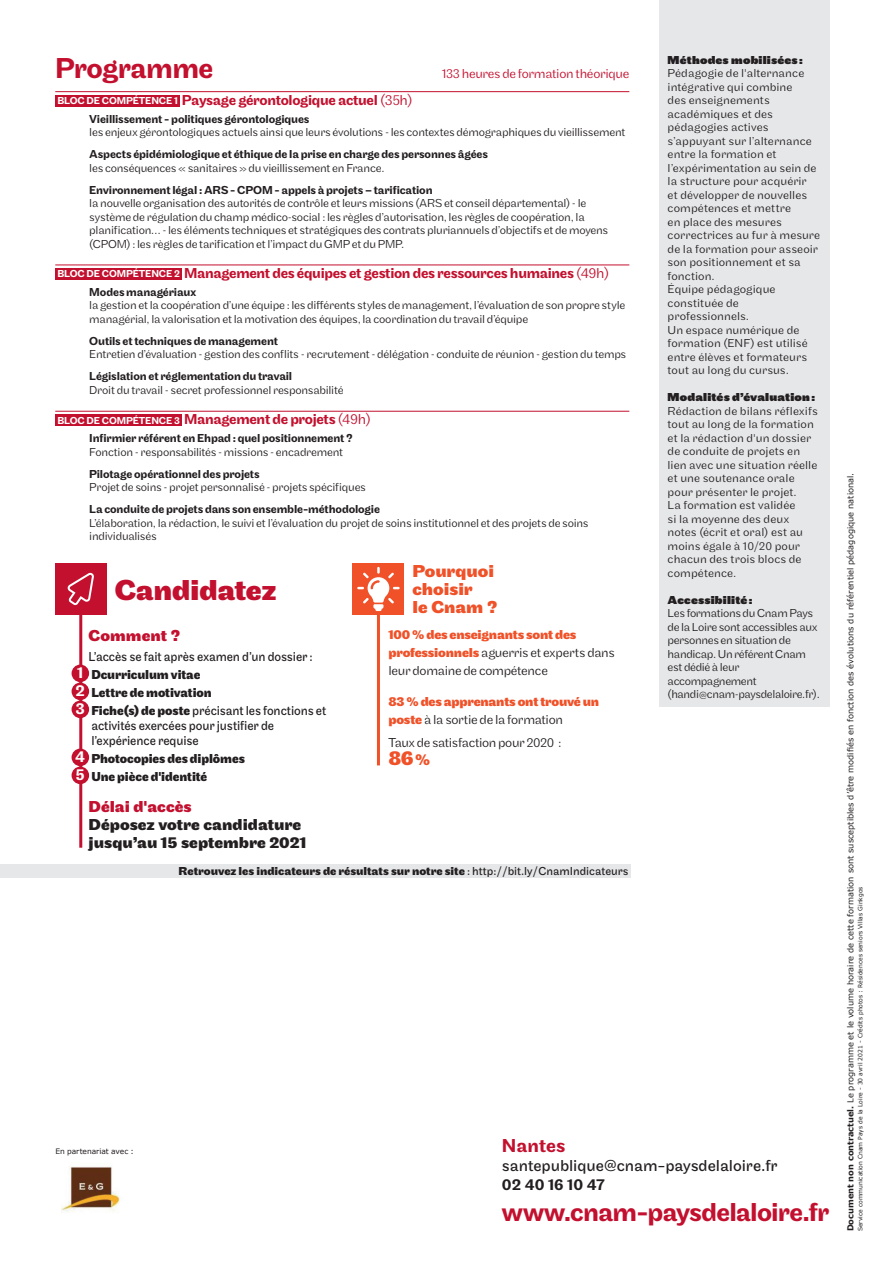
<style>
.page{position:relative;width:893px;height:1263px;background:#fff}
.page>*{position:absolute;margin:0;border:0;box-sizing:border-box;transform-origin:0 0}
.t1{font:700 30px "Maple";letter-spacing:-.01em;color:#c3102f}
.t2{font:500 30px "Maple";letter-spacing:-.025em;color:#c3102e}
.t3{font:500 27px "Maple";letter-spacing:-.03em;color:#c3102e}
.t4{font:700 21px "Maple";color:#f05128}
.t5{font:500 19.5px "Maple";color:#c3102e}
.t6{font:700 18px/18px "Maple";color:#f05128}
.t7{font:700 16.5px/18px "Maple";color:#231f20}
.t8{font:16.5px "Maple";letter-spacing:-.005em;color:#231f20}
.t9{font:700 16.5px "Maple";letter-spacing:.005em;color:#c3102f}
.t10{font:500 16.5px "Maple";color:#231f20}
.t11{font:500 15px "Maple";letter-spacing:-.025em;color:#c3102e}
.t12{font:13.5px/18px "Maple";letter-spacing:-.01em;color:#231f20;scale:.93 1}
.t13{font:300 13.5px/18px "Maple";letter-spacing:-.025em;color:#231f20}
.t14{font:700 13.5px/18px "Maple";letter-spacing:-.015em;color:#f05128}
.t15{font:700 13.5px/18px "Maple";letter-spacing:-.005em;color:#231f20;scale:.93 1}
.t16{font:300 13.5px "Maple";letter-spacing:-.025em;color:#c3102e}
.t17{font:300 12px/13.5px "Maple";letter-spacing:-.015em;color:#231f20}
.t18{font:300 12px/13.5px "Maple";letter-spacing:.01em;color:#231f20}
.t19{font:500 12px "Maple";letter-spacing:-.015em;color:#231f20}
.t20{font:300 12px/13.5px "Maple";letter-spacing:.005em;color:#231f20}
.t21{font:700 12px "Maple";letter-spacing:-.005em;color:#231f20}
.t22{font:900 12px "Maple";letter-spacing:.015em;color:#231f20}
.t23{font:8.25px "Verdana";color:#231f20}
.t24{font:7.5px "Verdana";letter-spacing:-.005em;color:#231f20}
.t25{font:6px "Verdana";color:#231f20}
.s1{font-size:10.5px;color:#fff}
.s2{font-weight:300}
.s3{font-weight:500;font-size:16.5px;color:#fff}
.s4{font-weight:700}
.s5{font-weight:700;color:#f05128}
.s6{font-weight:300;color:#231f20}
.s7{font-size:16.5px}
.s8{font-weight:400}
</style>
<div class="page">
<hr style="left:55px;top:91px;width:574px;height:1px;background:#c3102e">
<hr style="left:55px;top:265px;width:574px;height:1px;background:#c3102e">
<hr style="left:55px;top:411px;width:574px;height:1px;background:#c3102e">
<div style="left:55px;top:95px;width:125px;height:11px;background:#c3102e"></div>
<div style="left:55px;top:268px;width:127px;height:12px;background:#c3102e"></div>
<div style="left:55px;top:415px;width:127px;height:11px;background:#c3102e"></div>
<div style="left:659px;top:0;width:170px;height:707px;background:#e6e7e9"></div>
<div style="left:55px;top:563px;width:51px;height:51px;background:#c3102e"></div>
<svg style="left:68px;top:573px;width:26px;height:32px"></svg>
<hr style="left:79px;top:607px;width:3px;height:241px;background:#c3102f">
<hr style="left:377px;top:607px;width:3px;height:158px;background:#f05128">
<div style="left:353px;top:563px;width:51px;height:51px;background:#f05128"></div>
<svg style="left:357px;top:567px;width:43px;height:44px"></svg>
<div style="left:0;top:864px;width:630px;height:13px;background:#e6e7e9"></div>
<div style="left:72px;top:664px;width:17px;height:18px;background:#c3102e;border-radius:50%"></div>
<div style="left:72px;top:682px;width:17px;height:18px;background:#c3102e;border-radius:50%"></div>
<div style="left:72px;top:700px;width:17px;height:18px;background:#c3102e;border-radius:50%"></div>
<div style="left:72px;top:748px;width:17px;height:18px;background:#c3102e;border-radius:50%"></div>
<div style="left:72px;top:766px;width:17px;height:18px;background:#c3102e;border-radius:50%"></div>
<img style="left:62px;top:1166px;width:58px;height:47px">
<h1 class="t2" style="left:55px;top:51px;width:160px">Programme</h1>
<p class="t16" style="left:442px;top:66px;width:189px">133 heures de formation théorique</p>
<p class="t11" style="left:57px;top:91px;width:357px"><span class="s1">BLOC DE COMPÉTENCE 1</span> Paysage gérontologique actuel <span class="s2">(35h)</span></p>
<p class="t19" style="left:89px;top:112px;width:222px">Vieillissement - politiques gérontologiques</p>
<p class="t17" style="left:89px;top:125px;width:538px">les enjeux gérontologiques actuels ainsi que leurs évolutions - les contextes démographiques du vieillissement</p>
<p class="t19" style="left:89px;top:147px;width:400px">Aspects épidémiologique et éthique de la prise en charge des personnes âgées</p>
<p class="t17" style="left:89px;top:161px;width:297px">les conséquences « sanitaires » du vieillissement en France.</p>
<p class="t19" style="left:89px;top:183px;width:345px">Environnement légal : ARS - CPOM - appels à projets – tarification</p>
<p class="t17" style="left:89px;top:196px;width:520px">la nouvelle organisation des autorités de contrôle et leurs missions (ARS et conseil départemental) - le système de régulation du champ médico-social : les règles d’autorisation, les règles de coopération, la planification… - les éléments techniques et stratégiques des contrats pluriannuels d’objectifs et de moyens (CPOM) : les règles de tarification et l’impact du GMP et du PMP.</p>
<p class="t11" style="left:57px;top:264px;width:553px"><span class="s1">BLOC DE COMPÉTENCE 2</span> Management des équipes et gestion des ressources humaines <span class="s2">(49h)</span></p>
<p class="t19" style="left:89px;top:285px;width:109px">Modes managériaux</p>
<p class="t17" style="left:89px;top:299px;width:537px">la gestion et la coopération d’une équipe : les différents styles de management, l’évaluation de son propre style managérial, la valorisation et la motivation des équipes, la coordination du travail d’équipe</p>
<p class="t19" style="left:89px;top:334px;width:190px">Outils et techniques de management</p>
<p class="t17" style="left:89px;top:348px;width:538px">Entretien d’évaluation - gestion des conflits - recrutement - délégation - conduite de réunion - gestion du temps</p>
<p class="t19" style="left:89px;top:369px;width:204px">Législation et réglementation du travail</p>
<p class="t17" style="left:89px;top:383px;width:256px">Droit du travail - secret professionnel responsabilité</p>
<p class="t11" style="left:57px;top:411px;width:315px"><span class="s1">BLOC DE COMPÉTENCE 3</span> Management de projets <span class="s2">(49h)</span></p>
<p class="t19" style="left:89px;top:431px;width:265px">Infirmier référent en Ehpad : quel positionnement ?</p>
<p class="t17" style="left:89px;top:445px;width:256px">Fonction - responsabilités - missions - encadrement</p>
<p class="t19" style="left:89px;top:467px;width:172px">Pilotage opérationnel des projets</p>
<p class="t17" style="left:89px;top:480px;width:278px">Projet de soins - projet personnalisé - projets spécifiques</p>
<p class="t19" style="left:89px;top:502px;width:292px">La conduite de projets dans son ensemble-méthodologie</p>
<p class="t17" style="left:89px;top:516px;width:501px">L’élaboration, la rédaction, le suivi et l’évaluation du projet de soins institutionnel et des projets de soins individualisés</p>
<h1 class="t1" style="left:115px;top:572px;width:163px">Candidatez</h1>
<h3 class="t9" style="left:89px;top:626px;width:93px">Comment ?</h3>
<p class="t12" style="left:75px;top:648px;width:271px;text-indent:13px">L’accès se fait après examen d’un dossier :<br><span class="s3">1</span> <span class="s4">Dcurriculum vitae<br></span><span class="s3">2</span> <span class="s4">Lettre de motivation<br></span><span class="s3">3</span> <span class="s4">Fiche(s) de poste</span> précisant les fonctions et</p>
<p class="t12" style="left:91px;top:718px;width:198px;line-height:15px">activités exercées pour justifier de l’expérience requise</p>
<p class="t15" style="left:75px;top:750px;width:184px"><span class="s3">4</span> Photocopies des diplômes<br><span class="s3">5</span> Une pièce d'identité</p>
<h3 class="t9" style="left:89px;top:796px;width:105px">Délai d'accès</h3>
<h3 class="t7" style="left:89px;top:816px;width:219px">Déposez votre candidature jusqu’au 15 septembre 2021</h3>
<h3 class="t6" style="left:412px;top:562px;width:87px">Pourquoi choisir<br>le Cnam ?</h3>
<p class="t13" style="left:388px;top:626px;width:228px"><span class="s5">100 % des enseignants sont des professionnels</span> aguerris et experts dans leur domaine de compétence</p>
<p class="t14" style="left:388px;top:693px;width:212px">83 % des apprenants ont trouvé un poste <span class="s6">à la sortie de la formation</span></p>
<p class="t13" style="left:388px;top:734px;width:175px">Taux de satisfaction pour 2020 :</p>
<h3 class="t4" style="left:388px;top:745px;width:43px">86<span class="s7">%</span></h3>
<p class="t21" style="left:179px;top:864px;width:451px">Retrouvez les indicateurs de résultats sur notre site <span class="s8">: http://bit.ly/CnamIndicateurs</span></p>
<p class="t22" style="left:668px;top:52px;width:137px">Méthodes mobilisées:</p>
<p class="t18" style="left:668px;top:67px;width:154px">Pédagogie de l'alternance intégrative qui combine<br>des enseignements académiques et des pédagogies actives s’appuyant sur l’alternance entre la formation et l’expérimentation au sein de la structure pour acquérir<br>et développer de nouvelles compétences et mettre<br>en place des mesures correctrices au fur à mesure de la formation pour asseoir son positionnement et sa fonction.<br>Équipe pédagogique constituée de professionnels.<br>Un espace numérique de formation (ENF) est utilisé entre élèves et formateurs tout au long du cursus.</p>
<p class="t22" style="left:668px;top:390px;width:149px">Modalités d’évaluation:</p>
<p class="t20" style="left:668px;top:404px;width:152px">Rédaction de bilans réflexifs tout au long de la formation et la rédaction d'un dossier de conduite de projets en lien avec une situation réelle et une soutenance orale pour présenter le projet.<br>La formation est validée<br>si la moyenne des deux notes (écrit et oral) est au moins égale à 10/20 pour chacun des trois blocs de compétence.</p>
<p class="t22" style="left:668px;top:592px;width:86px">Accessibilité:</p>
<p class="t17" style="left:668px;top:607px;width:154px">Les formations du Cnam Pays de la Loire sont accessibles aux personnes en situation de handicap. Un référent Cnam est dédié à leur accompagnement (handi@cnam-paysdelaloire.fr).</p>
<p class="t24" style="left:55px;top:1146px;width:80px">En partenariat avec :</p>
<h3 class="t5" style="left:502px;top:1134px;width:65px">Nantes</h3>
<h3 class="t8" style="left:502px;top:1156px;width:277px">santepublique@cnam-paysdelaloire.fr</h3>
<h3 class="t10" style="left:502px;top:1175px;width:104px">02 40 16 10 47</h3>
<h2 class="t3" style="left:502px;top:1197px;width:329px">www.cnam-paysdelaloire.fr</h2>
<p class="t23" style="left:845px;top:1231px;width:760px;rotate:-90deg"><span class="s4">Document non contractuel.</span> Le programme et le volume horaire de cette formation sont susceptibles d’être modifiés en fonction des évolutions du référentiel pédagogique national.</p>
<p class="t25" style="left:856px;top:1231px;width:346px;rotate:-90deg">Service communication Cnam Pays de la Loire - 30 avril 2021 - Crédits photos : Résidences seniors Villas Ginkgos</p>
</div>
